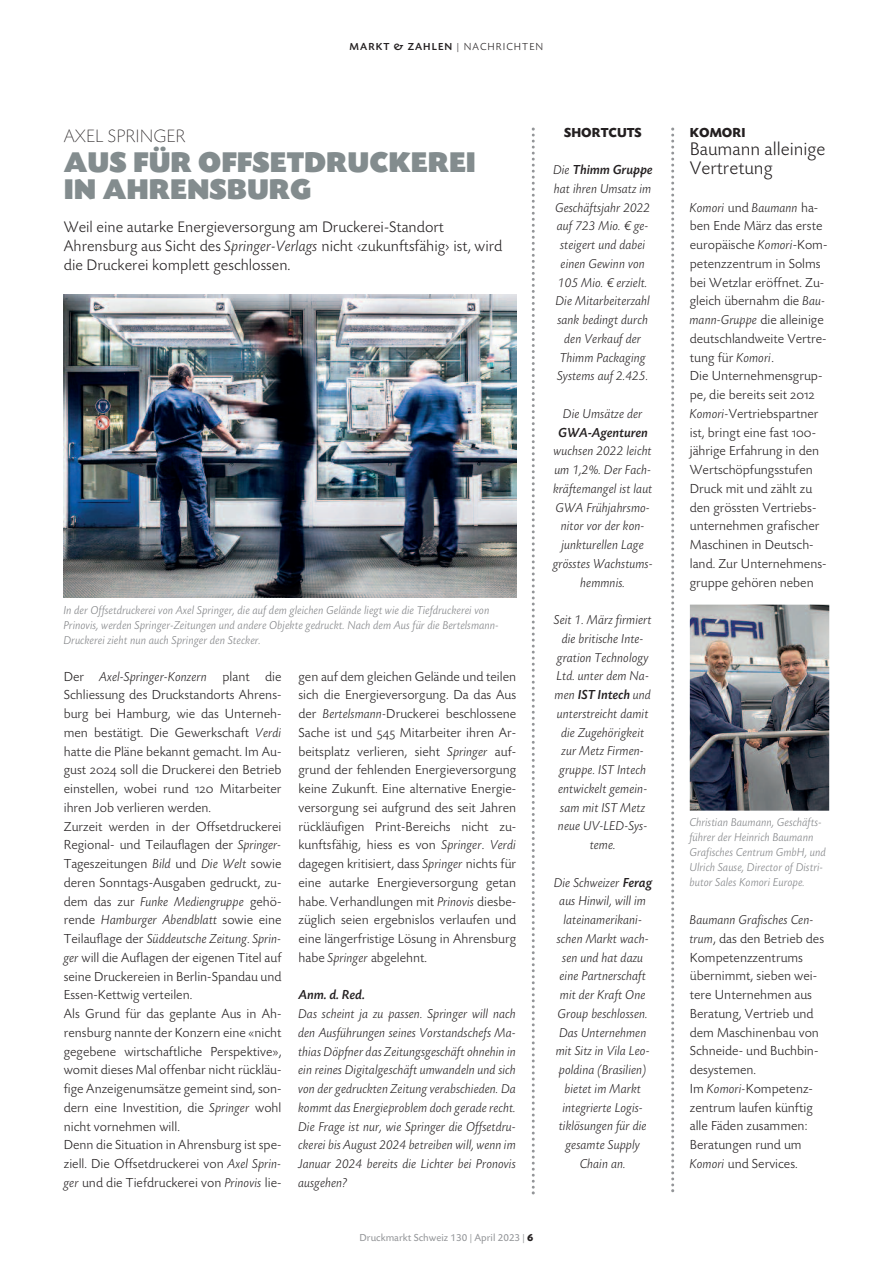
<style>
.page{position:relative;width:893px;height:1263px;background:#fff}
.page>*{position:absolute;margin:0;border:0;box-sizing:border-box;transform-origin:0 0}
.t1{font:30px/27px "Today SB Ultra";color:#838c8e}
.t2{font:300 18.75px/18.8px "Today SB";color:#231f20}
.t3{font:300 expanded 18.75px "Today SB";color:#231f20}
.t4{font:300 15.75px/18.8px "Today SB";color:#231f20}
.t5{font:300 13.5px/18.8px "Today SB";color:#231f20}
.t6{font:italic 300 13.5px/18.8px "Today SB";color:#231f20;text-align:center}
.t7{font:italic 500 13.5px "Today SB";color:#231f20}
.t8{font:700 13.5px "Today SB";color:#231f20}
.t9{font:italic 300 12px/15px "Today SB";color:#808285}
.t10{font:10.5px "Today SB";color:#939598}
.t11{font:500 10.5px "Today SB";letter-spacing:.1em;color:#231f20}
.s1{font-weight:300}
.s2{font-style:italic}
.s3{font-family:"Today SB Caps Lig";font-weight:400}
.s4{font-weight:700;color:#231f20}
.s5{font-weight:500}
.s6{font-style:inherit}
</style>
<div class="page">
<img style="left:64px;top:294px;width:452px;height:303px">
<svg style="left:671px;top:128px;width:3px;height:1064px"></svg>
<svg style="left:532px;top:128px;width:3px;height:1066px"></svg>
<img style="left:690px;top:605px;width:139px;height:206px">
<p class="t11" style="left:350px;top:43px;width:195px">MARKT &amp; ZAHLEN <span class="s1">| NACHRICHTEN</span></p>
<h2 class="t3" style="left:64px;top:124px;width:123px">AXEL SPRINGER</h2>
<h1 class="t1" style="left:64px;top:148px;width:414px">AUS FÜR OFFSETDRUCKEREI<br>IN AHRENSBURG</h1>
<p class="t4" style="left:64px;top:219px;width:440px">Weil eine autarke Energieversorgung am Druckerei-Standort<br>Ahrensburg aus Sicht des <span class="s2">Springer-Verlags</span> nicht ‹zukunftsfähig› ist, wird die Druckerei komplett geschlossen.</p>
<p class="t9" style="left:64px;top:602px;width:437px">In der Offsetdruckerei von Axel Springer, die auf dem gleichen Gelände liegt wie die Tiefdruckerei von<br>Prinovis, werden Springer-Zeitungen und andere Objekte gedruckt. Nach dem Aus für die Bertelsmann-<br>Druckerei zieht nun auch Springer den Stecker.</p>
<p class="t5" style="left:64px;top:668px;width:219px">Der <span class="s2">Axel-Springer-Konzern</span> plant die Schliessung des Druckstandorts Ahrens&shy;burg bei Hamburg, wie das Unterneh&shy;men bestätigt. Die Gewerkschaft <span class="s2">Verdi </span>hatte die Pläne bekannt gemacht. Im Au&shy;gust <span class="s3">2024</span> soll die Druckerei den Betrieb einstellen, wobei rund <span class="s3">120</span> Mitarbeiter ihren Job verlieren werden.<br>Zurzeit werden in der Offsetdruckerei Regional- und Teilauflagen der <span class="s2">Springer-</span>Tageszeitungen <span class="s2">Bild</span> und <span class="s2">Die Welt</span> sowie deren Sonntags-Ausgaben gedruckt, zu&shy;dem das zur <span class="s2">Funke Mediengruppe</span> gehö&shy;rende <span class="s2">Hamburger Abendblatt</span> sowie eine Teilauflage der <span class="s2">Süddeutsche Zeitung</span>. <span class="s2">Sprin&shy;ger</span> will die Auflagen der eigenen Titel auf seine Druckereien in Berlin-Spandau und Essen-Kettwig verteilen.<br>Als Grund für das geplante Aus in Ah&shy;rensburg nannte der Konzern eine «nicht gegebene wirtschaftliche Perspektive», womit dieses Mal offenbar nicht rückläu&shy;fige Anzeigenumsätze gemeint sind, son&shy;dern eine Investition, die <span class="s2">Springer</span> wohl nicht vornehmen will.<br>Denn die Situation in Ahrensburg ist spe&shy;ziell. Die Offsetdruckerei von <span class="s2">Axel Sprin&shy;ger</span> und die Tiefdruckerei von <span class="s2">Prinovis</span> lie-</p>
<p class="t5" style="left:298px;top:668px;width:219px;text-align:justify">gen auf dem gleichen Gelände und teilen sich die Energieversorgung. Da das Aus der <span class="s2">Bertelsmann-</span>Druckerei beschlossene Sache ist und <span class="s3">545</span> Mitarbeiter ihren Ar&shy;beitsplatz verlieren, sieht <span class="s2">Springer</span> auf&shy;grund der fehlenden Energieversorgung keine Zukunft. Eine alternative Energie&shy;versorgung sei aufgrund des seit Jahren rückläufigen Print-Bereichs nicht zu&shy;kunftsfähig, hiess es von <span class="s2">Springer</span>. <span class="s2">Verdi </span>dagegen kritisiert, dass <span class="s2">Springer</span> nichts für eine autarke Energieversorgung getan habe. Verhandlungen mit <span class="s2">Prinovis</span> diesbe&shy;züglich seien ergebnislos verlaufen und eine längerfristige Lösung in Ahrensburg habe <span class="s2">Springer</span> abgelehnt.</p>
<p class="t7" style="left:298px;top:990px;width:68px">Anm. d. Red.</p>
<p class="t6" style="left:298px;top:1004px;width:219px;text-align:justify">Das scheint ja zu passen. Springer will nach den Ausführungen seines Vorstandschefs Ma&shy;thias Döpfner das Zeitungsgeschäft ohnehin in ein reines Digitalgeschäft umwandeln und sich von der gedruckten Zeitung verabschieden. Da kommt das Energieproblem doch gerade recht.<br>Die Frage ist nur, wie Springer die Offsetdru&shy;ckerei bis August 2024 betreiben will, wenn im Januar 2024 bereits die Lichter bei Pronovis ausgehen?</p>
<p class="t10" style="left:359px;top:1233px;width:175px">Druckmarkt Schweiz 130 | April 2023 | <span class="s4">6</span></p>
<p class="t8" style="left:564px;top:127px;width:79px">SHORTCUTS</p>
<p class="t6" style="left:553px;top:160px;width:101px">Die <span class="s5">Thimm Gruppe </span>hat ihren Umsatz im<br>Geschäftsjahr 2022 auf 723 Mio. <span class="s6">€</span> ge&shy;steigert und dabei einen Gewinn von<br>105 Mio. <span class="s6">€</span> erzielt.<br>Die Mitarbeiterzahl sank bedingt durch den Verkauf der<br>Thimm Packaging<br>Systems auf 2.425.</p>
<p class="t6" style="left:563px;top:404px;width:81px">Die Umsätze der</p>
<p class="t7" style="left:558px;top:427px;width:91px">GWA-Agenturen</p>
<p class="t6" style="left:553px;top:441px;width:101px">wuchsen 2022 leicht um 1,2%. Der Fach&shy;kräftemangel ist laut<br>GWA Frühjahrsmo&shy;nitor vor der kon&shy;junkturellen Lage grösstes Wachstums&shy;hemmnis.</p>
<p class="t6" style="left:554px;top:610px;width:99px">Seit 1. März firmiert die britische Inte&shy;gration Technology<br>Ltd. unter dem Na&shy;men <span class="s5">IST Intech</span> und unterstreicht damit die Zugehörigkeit zur Metz Firmen&shy;gruppe. IST Intech entwickelt gemein&shy;sam mit IST Metz neue UV-LED-Sys&shy;teme.</p>
<p class="t6" style="left:554px;top:873px;width:99px">Die Schweizer <span class="s5">Ferag </span>aus Hinwil, will im lateinamerikani&shy;schen Markt wach&shy;sen und hat dazu eine Partnerschaft mit der Kraft One<br>Group beschlossen.<br>Das Unternehmen mit Sitz in Vila Leo&shy;poldina (Brasilien) bietet im Markt integrierte Logis&shy;tiklösungen für die gesamte Supply<br>Chain an.</p>
<p class="t8" style="left:690px;top:127px;width:57px">KOMORI</p>
<h2 class="t2" style="left:690px;top:142px;width:137px">Baumann alleinige<br>Vertretung</h2>
<p class="t5" style="left:690px;top:199px;width:139px"><span class="s2">Komori</span> und <span class="s2">Baumann</span> ha&shy;ben Ende März das erste europäische <span class="s2">Komori</span>-Kom&shy;petenzzentrum in Solms bei Wetzlar eröffnet. Zu&shy;gleich übernahm die <span class="s2">Bau&shy;mann-Gruppe</span> die alleinige deutschlandweite Vertre&shy;tung für <span class="s2">Komori</span>.<br>Die Unternehmensgrup&shy;pe, die bereits seit <span class="s3">2012<br></span><span class="s2">Komori-</span>Vertriebspartner ist, bringt eine fast <span class="s3">100- </span>jährige Erfahrung in den<br>Wertschöpfungsstufen<br>Druck mit und zählt zu den grössten Vertriebs&shy;unternehmen grafischer<br>Maschinen in Deutsch&shy;land. Zur Unternehmens&shy;gruppe gehören neben</p>
<p class="t9" style="left:690px;top:814px;width:138px">Christian Baumann, Geschäfts&shy;führer der Heinrich Baumann<br>Grafisches Centrum GmbH, und<br>Ulrich Sause, Director of Distri&shy;butor Sales Komori Europe.</p>
<p class="t5" style="left:690px;top:912px;width:136px"><span class="s2">Baumann Grafisches Cen&shy;trum</span>, das den Betrieb des<br>Kompetenzzentrums übernimmt, sieben wei&shy;tere Unternehmen aus<br>Beratung, Vertrieb und dem Maschinenbau von<br>Schneide- und Buchbin&shy;desystemen.<br>Im <span class="s2">Komori-</span>Kompetenz&shy;zentrum laufen künftig alle Fäden zusammen:<br>Beratungen rund um<br><span class="s2">Komori</span> und Services.</p>
</div>
